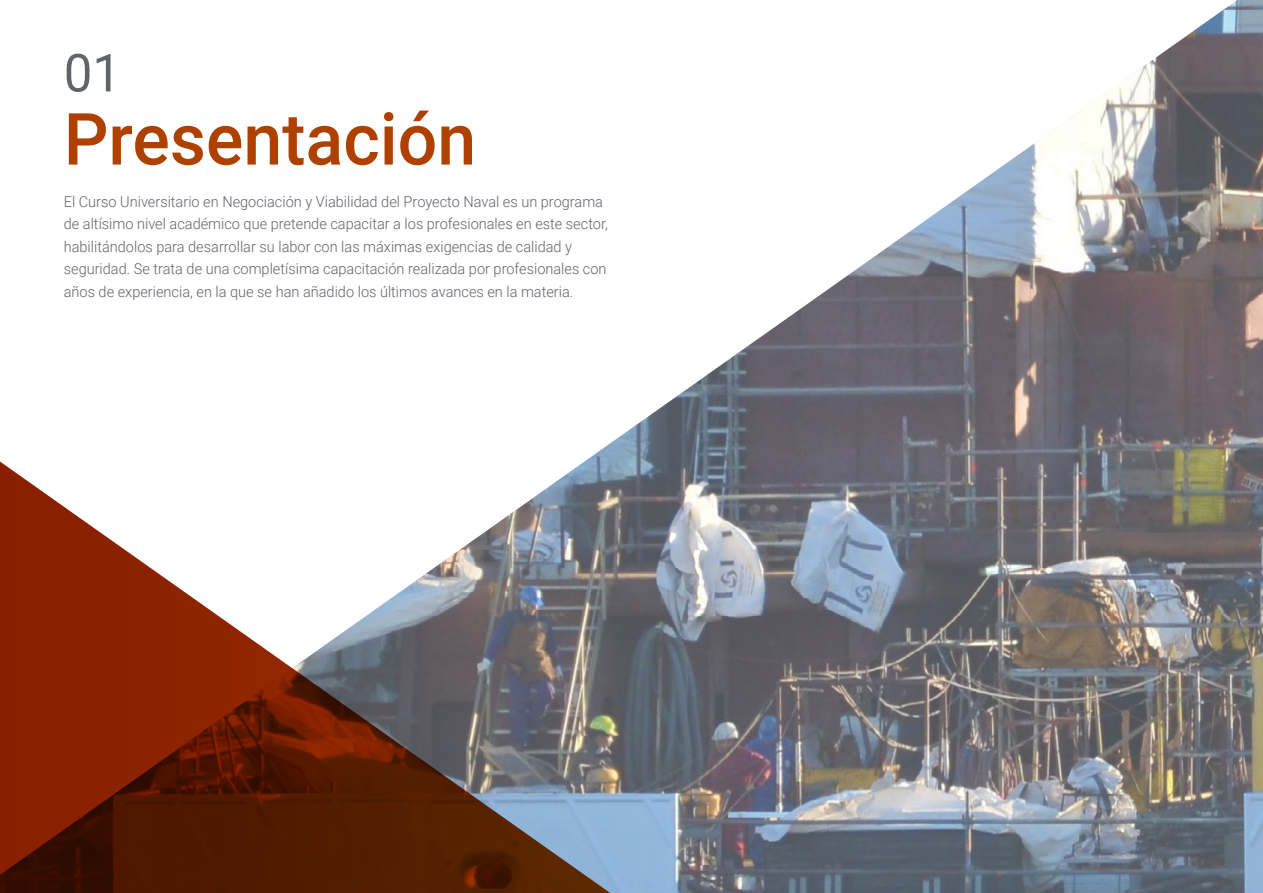
<style>
.page{position:relative;width:1263px;height:893px;background:#fff}
.page>*{position:absolute;margin:0;border:0;box-sizing:border-box;transform-origin:0 0}
.t1{font:500 72px "Roboto";color:#ae4000}
.t2{font:52.5px "Roboto";color:#61646a}
.t3{font:300 15px/22.5px "Roboto";color:#61646a}
</style>
<div class="page">
<img style="left:606px;top:0;width:657px;height:893px">
<svg style="left:0;top:446px;width:640px;height:447px"></svg>
<h2 class="t2" style="left:64px;top:36px;width:59px">01</h2>
<h1 class="t1" style="left:64px;top:89px;width:414px">Presentación</h1>
<p class="t3" style="left:64px;top:190px;width:545px">El Curso Universitario en Negociación y Viabilidad del Proyecto Naval es un programa de altísimo nivel académico que pretende capacitar a los profesionales en este sector, habilitándolos para desarrollar su labor con las máximas exigencias de calidad y seguridad. Se trata de una completísima capacitación realizada por profesionales con años de experiencia, en la que se han añadido los últimos avances en la materia.</p>
</div>
